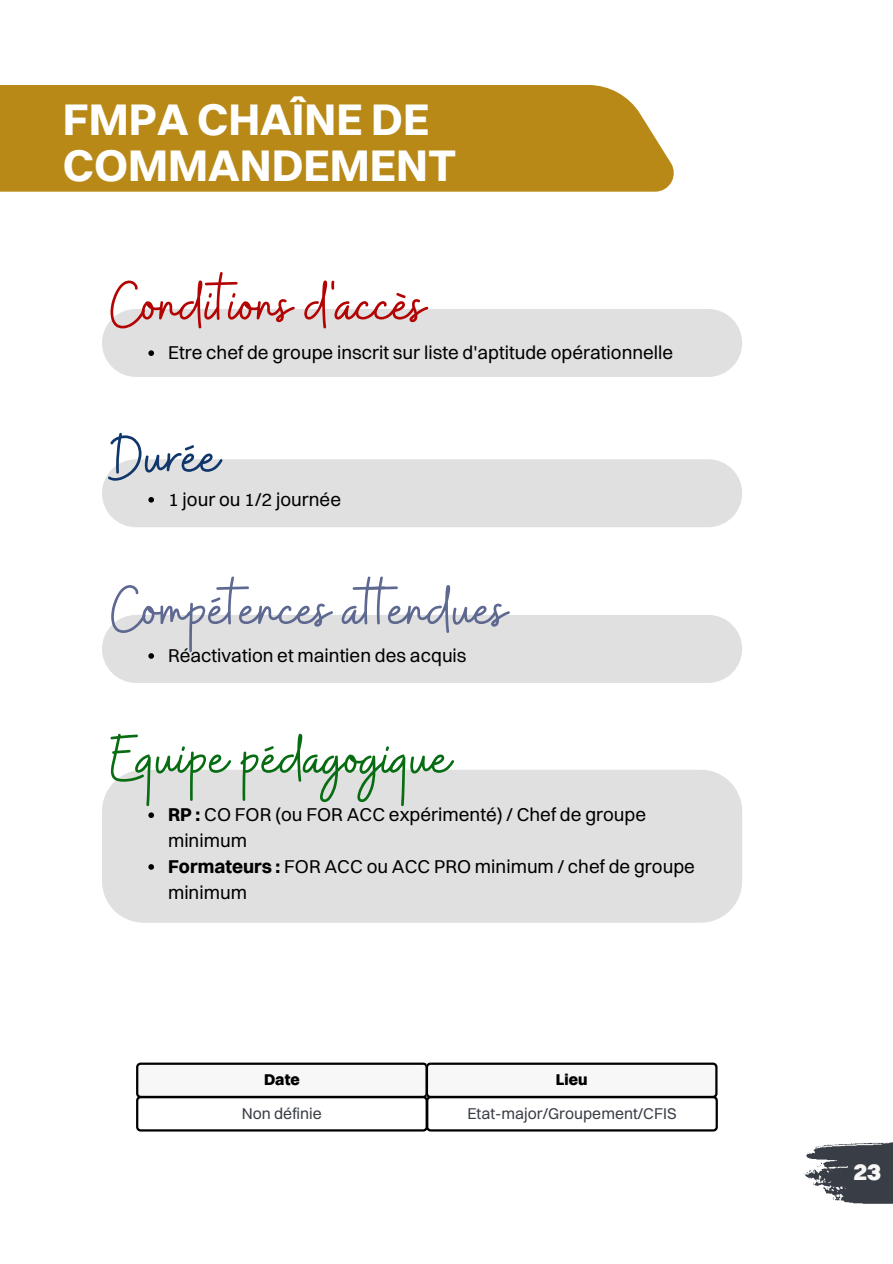
<style>
.page{position:relative;width:893px;height:1264px;background:#fff}
.page>*{position:absolute;margin:0;border:0;box-sizing:border-box;transform-origin:0 0}
.t1{font:66.6px "Buffalo";color:#5e6991}
.t2{font:66.6px "Buffalo";color:#b30404}
.t3{font:66.6px "Buffalo";color:#086d12}
.t4{font:66.6px "Buffalo";color:#0f376b}
.t5{font:700 44.85px/45.9px "Switzer";color:#fff}
.t6{font:900 24px "Switzer";color:#f6f6f6}
.t7{font:18.75px/25.8px "Switzer";color:#000}
.t8{font:15.75px "Switzer";color:#393e46}
.t9{font:800 15.75px "Switzer";color:#000}
.s1{font-weight:700}
</style>
<div class="page">
<svg style="left:803px;top:1142px;width:89px;height:62px"></svg>
<div style="left:102px;top:309px;width:640px;height:68px;background:#e1e0e0;border-radius:34px"></div>
<div style="left:102px;top:459px;width:640px;height:68px;background:#e1e0e0;border-radius:34px"></div>
<div style="left:0;top:85px;width:674px;height:107px;background:#b88917"></div>
<svg style="left:148px;top:350px;width:6px;height:6px"></svg>
<svg style="left:148px;top:497px;width:6px;height:5px"></svg>
<div style="left:102px;top:770px;width:640px;height:152px;background:#e1e0e0"></div>
<svg style="left:148px;top:812px;width:6px;height:6px"></svg>
<svg style="left:148px;top:864px;width:6px;height:5px"></svg>
<svg style="left:136px;top:1062px;width:581px;height:69px"></svg>
<div style="left:102px;top:615px;width:640px;height:68px;background:#e1e0e0;border-radius:34px"></div>
<svg style="left:148px;top:653px;width:6px;height:5px"></svg>
<p class="t5" style="left:63px;top:96px;width:395px">FMPA CHAÎNE DE<br>COMMANDEMENT</p>
<p class="t2" style="left:110px;top:262px;width:316px">Conditions d'accès</p>
<p class="t7" style="left:168px;top:339px;width:506px">Etre chef de groupe inscrit sur liste d'aptitude opérationnelle</p>
<p class="t4" style="left:110px;top:414px;width:110px">Durée</p>
<p class="t7" style="left:168px;top:486px;width:175px">1 jour ou 1/2 journée</p>
<p class="t1" style="left:111px;top:566px;width:397px">Compétences at endues</p>
<p class="t7" style="left:168px;top:642px;width:300px">Réactivation et maintien des acquis</p>
<p class="t3" style="left:110px;top:715px;width:342px">Equipe pédagogique</p>
<p class="t7" style="left:168px;top:801px;width:479px"><span class="s1">RP :</span> CO FOR (ou FOR ACC expérimenté) / Chef de groupe minimum</p>
<p class="t7" style="left:168px;top:853px;width:528px"><span class="s1">Formateurs :</span> FOR ACC ou ACC PRO minimum / chef de groupe minimum</p>
<p class="t9" style="left:264px;top:1069px;width:37px">Date</p>
<p class="t9" style="left:556px;top:1069px;width:33px">Lieu</p>
<p class="t8" style="left:242px;top:1103px;width:81px">Non définie</p>
<p class="t8" style="left:467px;top:1103px;width:211px">Etat-major/Groupement/CFIS</p>
<p class="t6" style="left:853px;top:1156px;width:29px">23</p>
</div>
